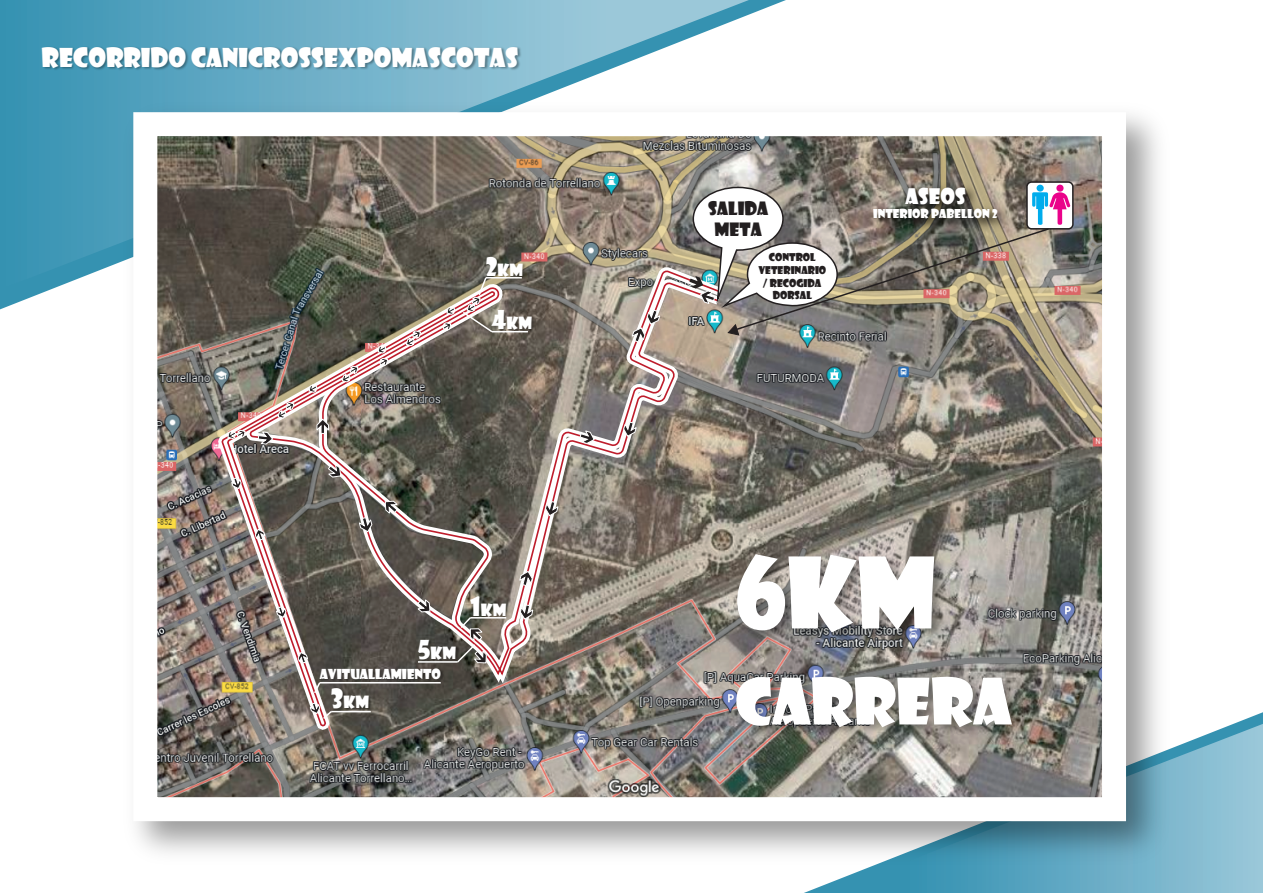
<style>
.page{position:relative;width:1263px;height:893px;background:#fff}
.page>*{position:absolute;margin:0;border:0;box-sizing:border-box;transform-origin:0 0}
.t1{font:96px "Showcard Gothic";color:#fff}
.t2{font:62.4px "Showcard Gothic";color:#fff}
.t3{font:25.5px "Showcard Gothic";color:#fff}
.t4{font:21px "Showcard Gothic";color:#fff}
.t5{font:18px/21.6px "Showcard Gothic";color:#231f20;text-align:center}
.t6{font:16.5px "Showcard Gothic";color:#fff}
.t7{font:13.5px "Showcard Gothic";color:#fff}
.t8{font:12px "Showcard Gothic";color:#fff}
.t9{font:10.5px/12.6px "Showcard Gothic";color:#231f20;text-align:center}
.s1{font-size:25.5px}
</style>
<div class="page">
<svg style="left:0;top:0;width:749px;height:289px;background:#6eb0c7"></svg>
<svg style="left:825px;top:724px;width:438px;height:169px;background:#7cb7cd"></svg>
<img style="left:40px;top:43px;width:484px;height:34px">
<img style="left:114px;top:93px;width:1065px;height:781px">
<img style="left:158px;top:137px;width:943px;height:659px">
<img style="left:212px;top:261px;width:519px;height:470px">
<img style="left:220px;top:270px;width:502px;height:456px">
<img style="left:730px;top:539px;width:297px;height:214px">
<svg style="left:632px;top:310px;width:28px;height:32px"></svg>
<svg style="left:623px;top:422px;width:13px;height:15px"></svg>
<svg style="left:545px;top:501px;width:13px;height:15px"></svg>
<svg style="left:520px;top:605px;width:13px;height:15px"></svg>
<svg style="left:519px;top:571px;width:14px;height:15px"></svg>
<svg style="left:580px;top:431px;width:15px;height:13px"></svg>
<svg style="left:385px;top:501px;width:12px;height:12px"></svg>
<svg style="left:317px;top:419px;width:12px;height:15px"></svg>
<svg style="left:443px;top:323px;width:8px;height:7px"></svg>
<svg style="left:447px;top:307px;width:8px;height:7px"></svg>
<svg style="left:378px;top:345px;width:10px;height:21px"></svg>
<svg style="left:309px;top:385px;width:8px;height:7px"></svg>
<svg style="left:231px;top:478px;width:10px;height:11px"></svg>
<svg style="left:258px;top:432px;width:15px;height:12px"></svg>
<svg style="left:276px;top:607px;width:10px;height:11px"></svg>
<svg style="left:298px;top:652px;width:10px;height:11px"></svg>
<svg style="left:255px;top:529px;width:10px;height:11px"></svg>
<svg style="left:228px;top:430px;width:17px;height:9px"></svg>
<svg style="left:406px;top:331px;width:15px;height:15px"></svg>
<svg style="left:342px;top:366px;width:16px;height:16px"></svg>
<svg style="left:278px;top:402px;width:16px;height:16px"></svg>
<svg style="left:328px;top:465px;width:13px;height:12px"></svg>
<svg style="left:359px;top:517px;width:13px;height:15px"></svg>
<svg style="left:418px;top:600px;width:12px;height:12px"></svg>
<img style="left:468px;top:591px;width:44px;height:35px">
<img style="left:416px;top:635px;width:45px;height:34px">
<hr style="left:418px;top:661px;width:40px;height:2px;background:#fff">
<img style="left:329px;top:686px;width:45px;height:32px">
<img style="left:318px;top:665px;width:128px;height:21px">
<hr style="left:331px;top:711px;width:40px;height:1px;background:#fff">
<svg style="left:310px;top:703px;width:23px;height:17px"></svg>
<hr style="left:470px;top:617px;width:36px;height:2px;background:#fff">
<svg style="left:455px;top:616px;width:32px;height:48px"></svg>
<img style="left:484px;top:251px;width:44px;height:35px">
<hr style="left:486px;top:277px;width:36px;height:2px;background:#fff">
<img style="left:490px;top:305px;width:47px;height:35px">
<hr style="left:492px;top:331px;width:36px;height:1px;background:#fff">
<svg style="left:461px;top:276px;width:33px;height:58px"></svg>
<hr style="left:320px;top:682px;width:121px;height:1px;background:#fff">
<svg style="left:313px;top:681px;width:9px;height:14px"></svg>
<div style="left:1027px;top:182px;width:46px;height:47px;background:#fff;border-radius:5px"></div>
<div style="left:1026px;top:181px;width:48px;height:49px;border:2px solid #231f20;border-radius:5px"></div>
<img style="left:864px;top:177px;width:151px;height:8px">
<svg style="left:689px;top:185px;width:381px;height:150px"></svg>
<h3 class="t3" style="left:42px;top:40px;width:478px">RECORRIDO CANICROSSEXPOMASCOTAS</h3>
<h3 class="t6" style="left:486px;top:258px;width:39px"><span class="s1">2</span>KM</h3>
<h3 class="t6" style="left:492px;top:312px;width:42px"><span class="s1">4</span>KM</h3>
<h3 class="t6" style="left:418px;top:642px;width:40px"><span class="s1">5</span>KM</h3>
<p class="t7" style="left:320px;top:665px;width:123px">AVITUALLAMIENTO</p>
<h3 class="t6" style="left:331px;top:691px;width:40px"><span class="s1">3</span>KM</h3>
<h3 class="t6" style="left:470px;top:598px;width:38px"><span class="s1">1</span>KM</h3>
<h3 class="t5" style="left:708px;top:197px;width:62px">SALIDA<br>META</h3>
<p class="t9" style="left:758px;top:251px;width:69px">CONTROL<br>VETERINARIO / RECOGIDA<br>DORSAL</p>
<h3 class="t4" style="left:905px;top:182px;width:62px">ASEOS</h3>
<p class="t8" style="left:873px;top:206px;width:126px">INTERIOR PABELLON 2</p>
<h1 class="t1" style="left:735px;top:529px;width:202px">6KM</h1>
<h2 class="t2" style="left:735px;top:660px;width:278px">CARRERA</h2>
</div>
